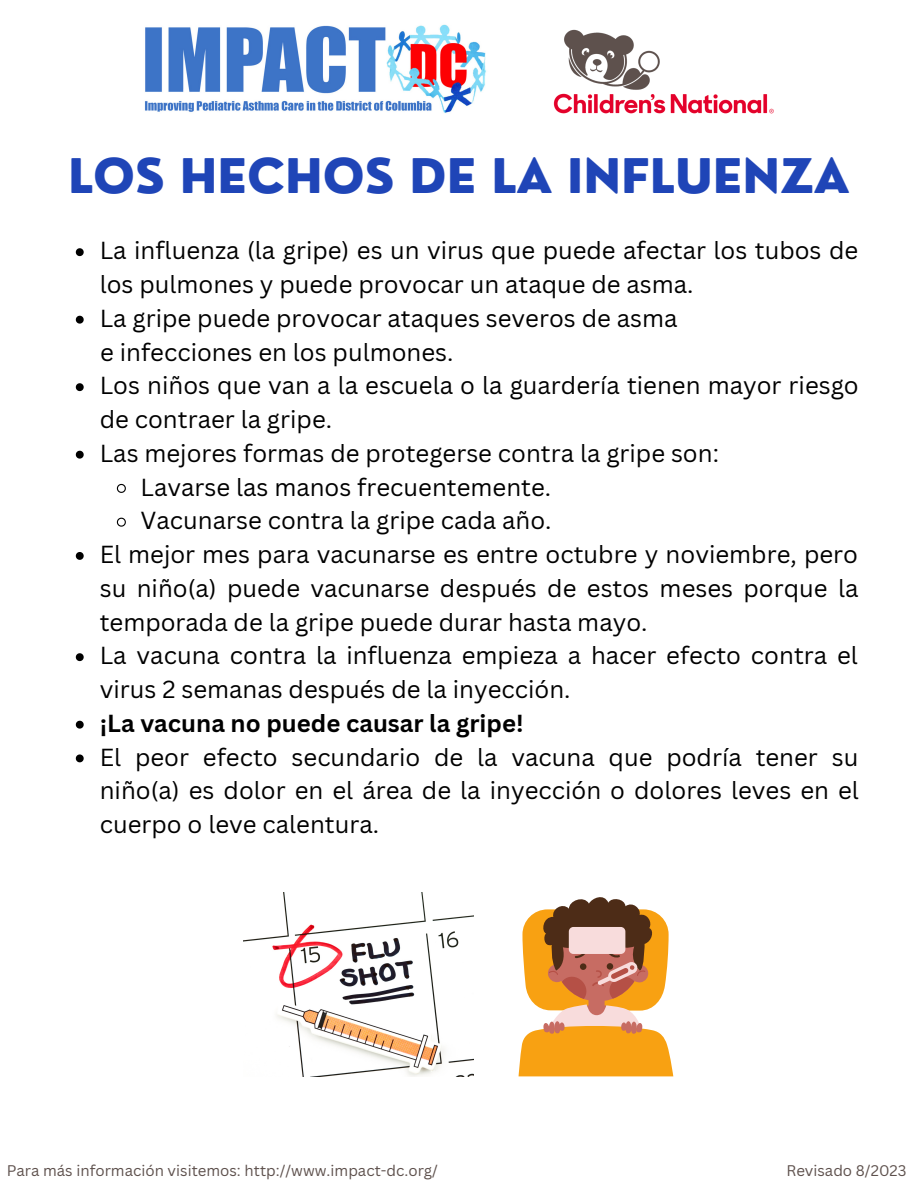
<style>
.page{position:relative;width:918px;height:1188px;background:#fff}
.page>*{position:absolute;margin:0;border:0;box-sizing:border-box;transform-origin:0 0}
.t1{font:800 46.5px "Nourd";color:#1f45b7}
.t2{font:24px/33.8px "Canva Sans";color:#000}
.t3{font:700 24px "Canva Sans";color:#000}
.t4{font:15px "Canva Sans";color:#5e514d}
</style>
<div class="page">
<img style="left:145px;top:24px;width:341px;height:89px">
<img style="left:553px;top:29px;width:221px;height:85px">
<svg style="left:76px;top:248px;width:8px;height:8px"></svg>
<svg style="left:76px;top:316px;width:8px;height:8px"></svg>
<svg style="left:76px;top:383px;width:8px;height:8px"></svg>
<svg style="left:76px;top:451px;width:8px;height:8px"></svg>
<svg style="left:116px;top:483px;width:10px;height:10px"></svg>
<svg style="left:116px;top:517px;width:10px;height:10px"></svg>
<svg style="left:76px;top:552px;width:8px;height:8px"></svg>
<svg style="left:76px;top:653px;width:8px;height:8px"></svg>
<svg style="left:76px;top:721px;width:8px;height:8px"></svg>
<svg style="left:76px;top:754px;width:8px;height:8px"></svg>
<svg style="left:519px;top:897px;width:154px;height:179px"></svg>
<div style="left:631px;top:1022px;width:6px;height:12px;background:#c76c63;border-radius:50%"></div>
<div style="left:625px;top:1021px;width:6px;height:13px;background:#c76c63;border-radius:50%"></div>
<div style="left:621px;top:1022px;width:6px;height:9px;background:#c76c63;border-radius:50%"></div>
<img style="left:244px;top:893px;width:229px;height:183px">
<p class="t1" style="left:68px;top:146px;width:783px">LOS HECHOS DE LA INFLUENZA</p>
<p class="t2" style="left:100px;top:233px;width:760px">La influenza (la gripe) es un virus que puede afectar los tubos de los pulmones y puede provocar un ataque de asma.</p>
<p class="t2" style="left:100px;top:301px;width:579px">La gripe puede provocar ataques severos de asma</p>
<p class="t2" style="left:100px;top:335px;width:355px">e infecciones en los pulmones.</p>
<p class="t2" style="left:100px;top:368px;width:761px">Los niños que van a la escuela o la guardería tienen mayor riesgo de contraer la gripe.</p>
<p class="t2" style="left:100px;top:436px;width:621px">Las mejores formas de protegerse contra la gripe son:</p>
<p class="t2" style="left:141px;top:470px;width:412px">Lavarse las manos frecuentemente.</p>
<p class="t2" style="left:141px;top:503px;width:413px">Vacunarse contra la gripe cada año.</p>
<p class="t2" style="left:100px;top:537px;width:760px;text-align:justify">El mejor mes para vacunarse es entre octubre y noviembre, pero su niño(a) puede vacunarse después de estos meses porque la temporada de la gripe puede durar hasta mayo.</p>
<p class="t2" style="left:100px;top:638px;width:760px">La vacuna contra la influenza empieza a hacer efecto contra el virus 2 semanas después de la inyección.</p>
<p class="t3" style="left:100px;top:706px;width:425px">¡La vacuna no puede causar la gripe!</p>
<p class="t2" style="left:100px;top:740px;width:761px;text-align:justify">El peor efecto secundario de la vacuna que podría tener su niño(a) es dolor en el área de la inyección o dolores leves en el cuerpo o leve calentura.</p>
<p class="t4" style="left:7px;top:1160px;width:433px">Para más información visitemos: http://www.impact-dc.org/</p>
<p class="t4" style="left:786px;top:1160px;width:122px">Revisado 8/2023</p>
</div>
